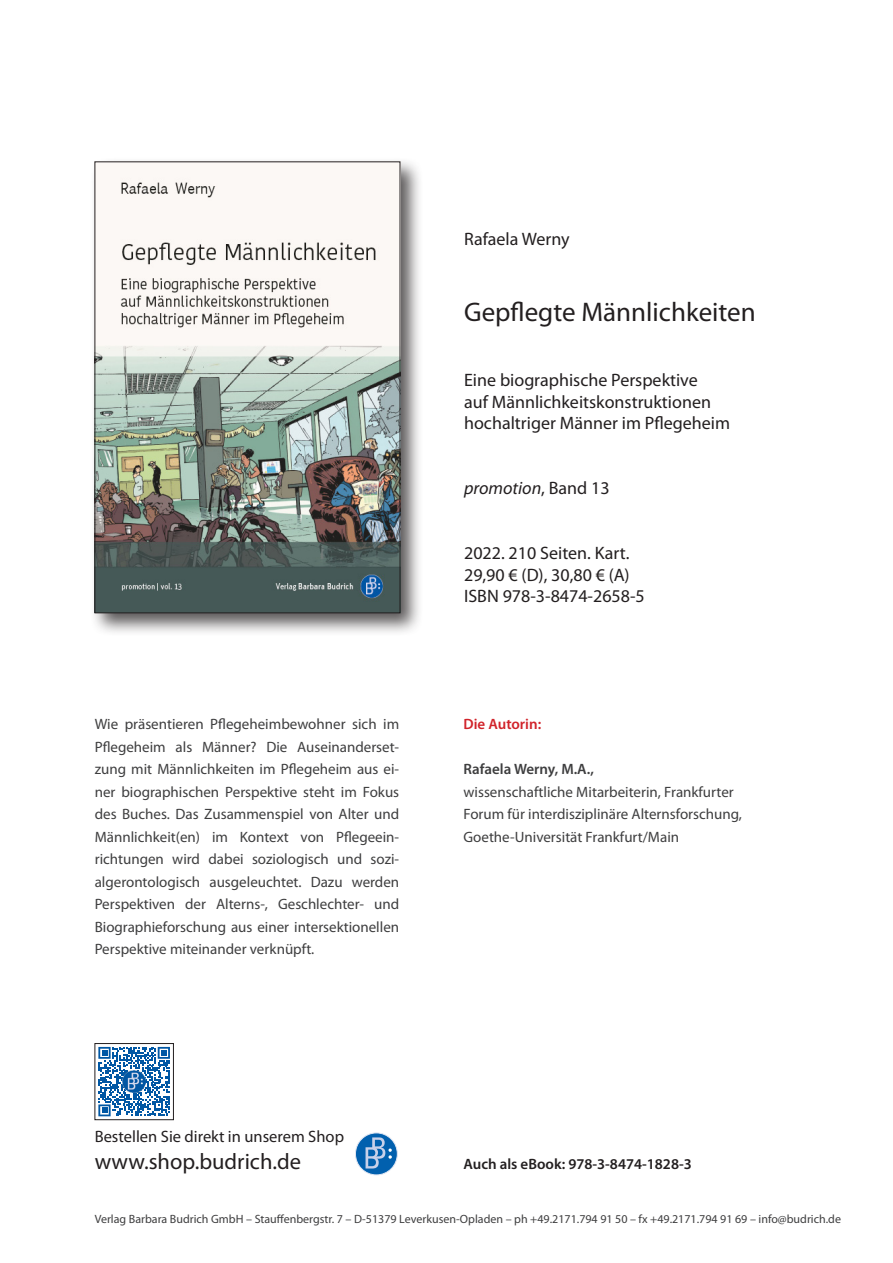
<style>
.page{position:relative;width:893px;height:1263px;background:#fff}
.page>*{position:absolute;margin:0;border:0;box-sizing:border-box;transform-origin:0 0}
.t1{font:27px "Myriad Pro";color:#231f20}
.t2{font:22.5px "Myriad Pro";color:#231f20}
.t3{font:18px "Myriad Pro";color:#231f20}
.t4{font:italic 18px "Myriad Pro";color:#231f20}
.t5{font:16.5px "Myriad Pro";color:#231f20}
.t6{font:15px/22.5px "Myriad Pro";color:#3e3e3f;text-align:justify}
.t7{font:600 15px "Myriad Pro";color:#231f20}
.t8{font:600 15px "Myriad Pro";color:#3e3e3f}
.t9{font:600 15px "Myriad Pro";color:#d1232a}
.t10{font:12px "Myriad Pro";color:#3e3e3f}
.s1{font-style:normal}
</style>
<div class="page">
<div style="left:89px;top:156px;width:334px;height:480px;background:#231f20;opacity:.75"></div>
<img style="left:97px;top:164px;width:301px;height:447px">
<div style="left:95px;top:162px;width:305px;height:451px;border:1px solid #231f20"></div>
<svg style="left:355px;top:1133px;width:42px;height:42px"></svg>
<div style="left:355px;top:1133px;width:43px;height:42px;border:1px solid #e0e6f3;border-radius:50%"></div>
<svg style="left:366px;top:1137px;width:26px;height:31px"></svg>
<svg style="left:98px;top:1047px;width:72px;height:69px"></svg>
<img style="left:123px;top:1070px;width:23px;height:22px">
<div style="left:95px;top:1043px;width:79px;height:77px;border:1px solid #231f20"></div>
<p class="t3" style="left:464px;top:228px;width:107px">Rafaela Werny</p>
<p class="t1" style="left:464px;top:296px;width:293px">Gepflegte Männlichkeiten</p>
<p class="t3" style="left:464px;top:369px;width:235px">Eine biographische Perspektive</p>
<p class="t3" style="left:464px;top:391px;width:248px">auf Männlichkeitskonstruktionen</p>
<p class="t3" style="left:464px;top:412px;width:268px">hochaltriger Männer im Pflegeheim</p>
<p class="t4" style="left:464px;top:477px;width:147px">promotion<span class="s1">, Band 13</span></p>
<p class="t6" style="left:95px;top:712px;width:306px">Wie präsentieren Pflegeheimbewohner sich im Pflegeheim als Männer? Die Auseinanderset&shy;zung mit Männlichkeiten im Pflegeheim aus ei&shy;ner biographischen Perspektive steht im Fokus des Buches. Das Zusammenspiel von Alter und Männlichkeit(en) im Kontext von Pflegeein&shy;richtungen wird dabei soziologisch und sozi&shy;algerontologisch ausgeleuchtet. Dazu werden Perspektiven der Alterns-, Geschlechter- und Biographieforschung aus einer intersektionellen Perspektive miteinander verknüpft.</p>
<p class="t3" style="left:464px;top:542px;width:167px">2022. 210 Seiten. Kart.</p>
<p class="t3" style="left:464px;top:563px;width:167px">29,90 € (D), 30,80 € (A)</p>
<p class="t3" style="left:464px;top:585px;width:182px">ISBN 978-3-8474-2658-5</p>
<p class="t9" style="left:463px;top:714px;width:79px">Die Autorin:</p>
<p class="t8" style="left:463px;top:759px;width:132px">Rafaela Werny, M.A.,</p>
<p class="t6" style="left:463px;top:780px;width:280px;text-align:left">wissenschaftliche Mitarbeiterin, Frankfurter<br>Forum für interdisziplinäre Alternsforschung,<br>Goethe-Universität Frankfurt/Main</p>
<p class="t5" style="left:95px;top:1126px;width:251px">Bestellen Sie direkt in unserem Shop</p>
<p class="t2" style="left:95px;top:1148px;width:208px">www.shop.budrich.de</p>
<p class="t7" style="left:463px;top:1154px;width:230px">Auch als eBook: 978-3-8474-1828-3</p>
<p class="t10" style="left:95px;top:1212px;width:748px">Verlag Barbara Budrich GmbH – Stauffenbergstr. 7 – D-51379 Leverkusen-Opladen – ph +49.2171.794 91 50 – fx +49.2171.794 91 69 – info@budrich.de</p>
</div>
